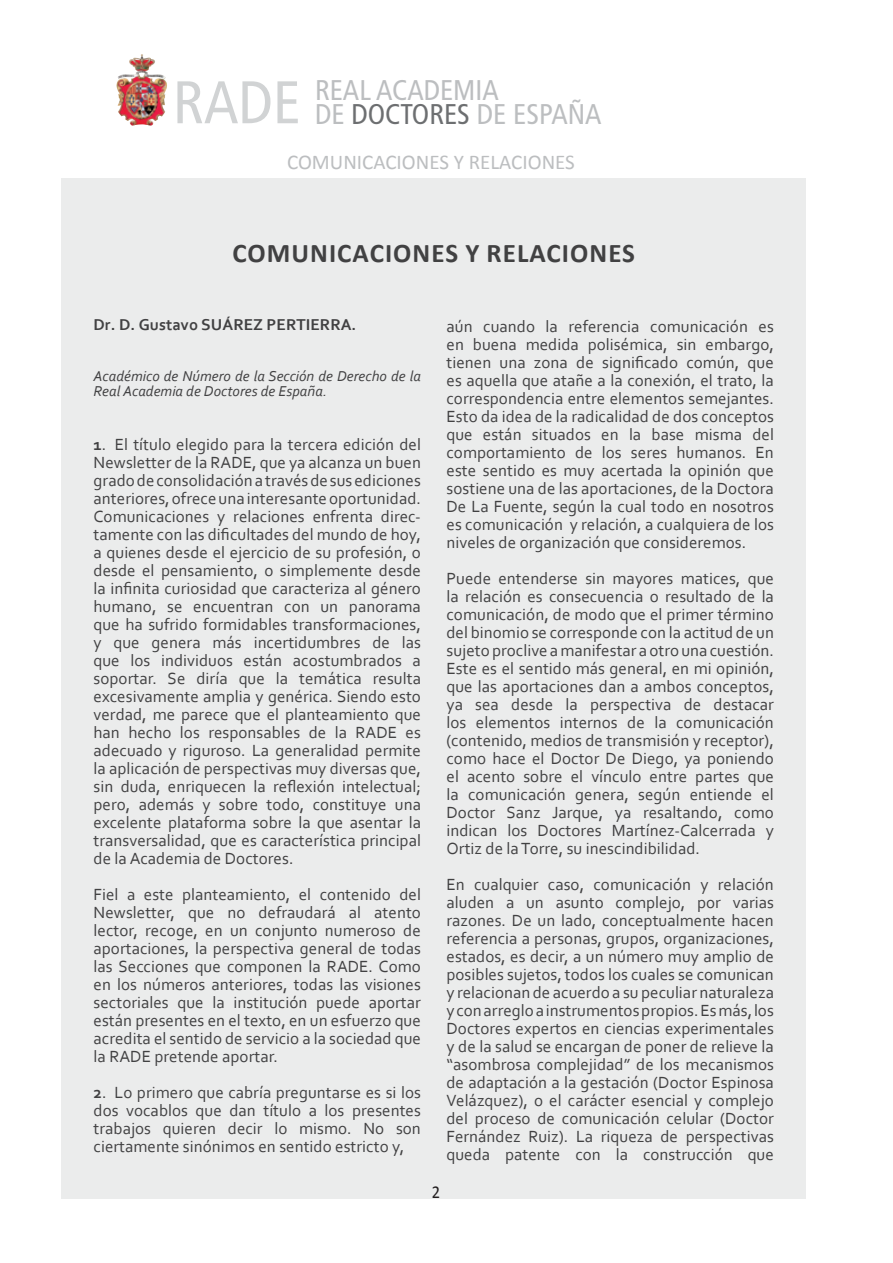
<style>
.page{position:relative;width:893px;height:1263px;background:#fff}
.page>*{position:absolute;margin:0;border:0;box-sizing:border-box;transform-origin:0 0}
.t1{font:condensed 28.5px/24px "Frutiger";color:#bcbec0}
.t2{font:700 27px "Calibri";letter-spacing:.04em;color:#414142}
.t3{font:21px "Calibri";color:#bcbec0}
.t4{font:18.15px "Calibri";color:#231f20;scale:.91 1}
.t5{font:16.95px/18px "Corbel";letter-spacing:.005em;color:#414142;text-align:justify}
.t6{font:700 16.5px "Corbel";letter-spacing:.005em;color:#414142}
.t7{font:italic 15px/15px "Corbel";letter-spacing:.005em;color:#414142}
.s1{font-size:60px;color:#d1d3d4}
.s2{color:#6d6f71}
.s3{font-weight:700}
</style>
<div class="page">
<div style="left:62px;top:179px;width:744px;height:1020px;background:#ebecec"></div>
<img style="left:118px;top:54px;width:24px;height:27px">
<h1 class="t1" style="left:315px;top:78px;width:288px;text-indent:-142px"><span class="s1">RADE</span> REAL ACADEMIA<br>DE <span class="s2">DOCTORES</span> DE ESPAÑA</h1>
<p class="t3" style="left:287px;top:149px;width:289px">COMUNICACIONES Y RELACIONES</p>
<h2 class="t2" style="left:232px;top:236px;width:404px">COMUNICACIONES Y RELACIONES</h2>
<p class="t6" style="left:94px;top:315px;width:264px">Dr. D. Gustavo SUÁREZ PERTIERRA.</p>
<p class="t7" style="left:94px;top:368px;width:329px">Académico de Número de la Sección de Derecho de la<br>Real Academia de Doctores de España.</p>
<p class="t5" style="left:94px;top:434px;width:329px"><span class="s3">1</span>. El título elegido para la tercera edición del Newsletter de la RADE, que ya alcanza un buen grado de consolidación a través de sus ediciones anteriores, ofrece una interesante oportunidad.<br>Comunicaciones y relaciones enfrenta direc&shy;tamente con las dificultades del mundo de hoy, a quienes desde el ejercicio de su profesión, o desde el pensamiento, o simplemente desde la infinita curiosidad que caracteriza al género humano, se encuentran con un panorama que ha sufrido formidables transformaciones, y que genera más incertidumbres de las que los individuos están acostumbrados a soportar. Se diría que la temática resulta excesivamente amplia y genérica. Siendo esto verdad, me parece que el planteamiento que han hecho los responsables de la RADE es adecuado y riguroso. La generalidad permite la aplicación de perspectivas muy diversas que, sin duda, enriquecen la reflexión intelectual; pero, además y sobre todo, constituye una excelente plataforma sobre la que asentar la transversalidad, que es característica principal de la Academia de Doctores.</p>
<p class="t5" style="left:94px;top:884px;width:329px">Fiel a este planteamiento, el contenido del Newsletter, que no defraudará al atento lector, recoge, en un conjunto numeroso de aportaciones, la perspectiva general de todas las Secciones que componen la RADE. Como en los números anteriores, todas las visiones sectoriales que la institución puede aportar están presentes en el texto, en un esfuerzo que acredita el sentido de servicio a la sociedad que la RADE pretende aportar.</p>
<p class="t5" style="left:94px;top:1083px;width:329px"><span class="s3">2</span>. Lo primero que cabría preguntarse es si los dos vocablos que dan título a los presentes trabajos quieren decir lo mismo. No son ciertamente sinónimos en sentido estricto y,</p>
<p class="t5" style="left:446px;top:317px;width:329px">aún cuando la referencia comunicación es en buena medida polisémica, sin embargo, tienen una zona de significado común, que es aquella que atañe a la conexión, el trato, la correspondencia entre elementos semejantes.<br>Esto da idea de la radicalidad de dos conceptos que están situados en la base misma del comportamiento de los seres humanos. En este sentido es muy acertada la opinión que sostiene una de las aportaciones, de la Doctora De La Fuente, según la cual todo en nosotros es comunicación y relación, a cualquiera de los niveles de organización que consideremos.</p>
<p class="t5" style="left:446px;top:569px;width:329px">Puede entenderse sin mayores matices, que la relación es consecuencia o resultado de la comunicación, de modo que el primer término del binomio se corresponde con la actitud de un sujeto proclive a manifestar a otro una cuestión.<br>Este es el sentido más general, en mi opinión, que las aportaciones dan a ambos conceptos, ya sea desde la perspectiva de destacar los elementos internos de la comunicación (contenido, medios de transmisión y receptor), como hace el Doctor De Diego, ya poniendo el acento sobre el vínculo entre partes que la comunicación genera, según entiende el Doctor Sanz Jarque, ya resaltando, como indican los Doctores Martínez-Calcerrada y Ortiz de la Torre, su inescindibilidad.</p>
<p class="t5" style="left:446px;top:875px;width:329px">En cualquier caso, comunicación y relación aluden a un asunto complejo, por varias razones. De un lado, conceptualmente hacen referencia a personas, grupos, organizaciones, estados, es decir, a un número muy amplio de posibles sujetos, todos los cuales se comunican y relacionan de acuerdo a su peculiar naturaleza y con arreglo a instrumentos propios. Es más, los Doctores expertos en ciencias experimentales y de la salud se encargan de poner de relieve la “asombrosa complejidad” de los mecanismos de adaptación a la gestación (Doctor Espinosa Velázquez), o el carácter esencial y complejo del proceso de comunicación celular (Doctor Fernández Ruiz). La riqueza de perspectivas queda patente con la construcción que</p>
<p class="t4" style="left:432px;top:1180px;width:11px">2</p>
</div>
